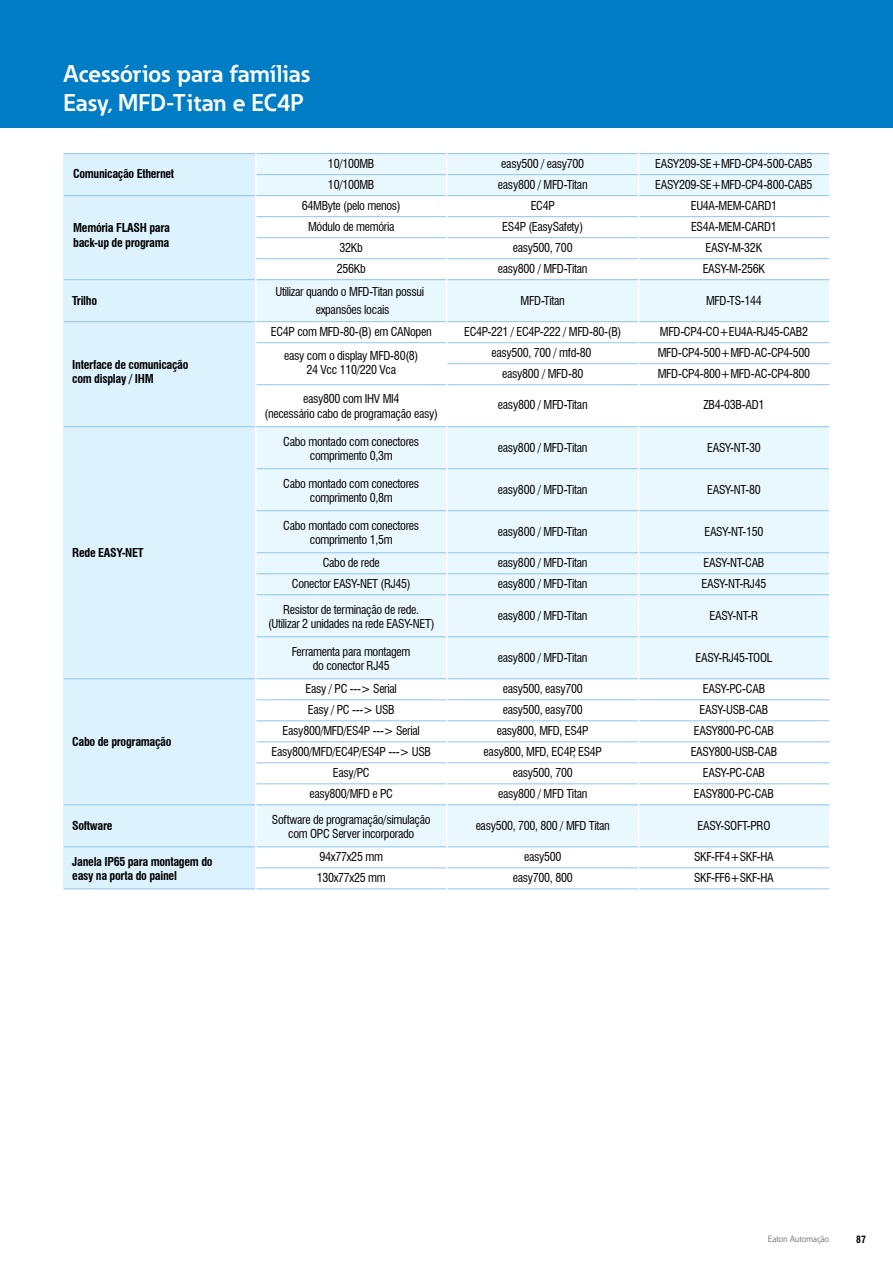
<style>
.page{position:relative;width:893px;height:1276px;background:#fff}
.page>*{position:absolute;margin:0;border:0;box-sizing:border-box;transform-origin:0 0}
.t1{font:700 24px/28.8px "Eaton";color:#fff}
.t2{font:condensed 12px/21px "Swiss 721 BT";letter-spacing:-.025em;color:#000;text-align:center}
.t3{font:700 condensed 12px/14.4px "Swiss 721 BT";letter-spacing:-.025em;color:#000}
.t4{font:700 condensed 9.75px "Swiss 721 BT";color:#000}
.t5{font:9px "Eaton";letter-spacing:-.015em;color:#77787b}
</style>
<div class="page">
<div style="left:0;top:0;width:893px;height:128px;background:#007dc5"></div>
<div style="left:64px;top:154px;width:765px;height:42px;background:#e9f7fe"></div>
<div style="left:64px;top:280px;width:765px;height:42px;background:#e9f7fe"></div>
<div style="left:64px;top:427px;width:765px;height:252px;background:#e9f7fe"></div>
<div style="left:64px;top:805px;width:765px;height:42px;background:#e9f7fe"></div>
<div style="left:64px;top:154px;width:192px;height:735px;background:#dcf2fd"></div>
<hr style="left:64px;top:153px;width:765px;height:1px;background:#92c5eb">
<hr style="left:256px;top:174px;width:573px;height:1px;background:#92c5eb">
<hr style="left:64px;top:195px;width:765px;height:1px;background:#92c5eb">
<hr style="left:256px;top:216px;width:573px;height:1px;background:#92c5eb">
<hr style="left:256px;top:237px;width:573px;height:1px;background:#92c5eb">
<hr style="left:256px;top:258px;width:573px;height:1px;background:#92c5eb">
<hr style="left:64px;top:279px;width:765px;height:1px;background:#92c5eb">
<hr style="left:64px;top:321px;width:765px;height:1px;background:#92c5eb">
<hr style="left:256px;top:342px;width:573px;height:1px;background:#92c5eb">
<hr style="left:447px;top:363px;width:382px;height:1px;background:#92c5eb">
<hr style="left:256px;top:384px;width:573px;height:1px;background:#92c5eb">
<hr style="left:64px;top:426px;width:765px;height:1px;background:#92c5eb">
<hr style="left:256px;top:468px;width:573px;height:1px;background:#92c5eb">
<hr style="left:256px;top:510px;width:573px;height:1px;background:#92c5eb">
<hr style="left:256px;top:552px;width:573px;height:1px;background:#92c5eb">
<hr style="left:256px;top:573px;width:573px;height:1px;background:#92c5eb">
<hr style="left:256px;top:594px;width:573px;height:1px;background:#92c5eb">
<hr style="left:256px;top:636px;width:573px;height:1px;background:#92c5eb">
<hr style="left:64px;top:678px;width:765px;height:1px;background:#92c5eb">
<hr style="left:256px;top:699px;width:573px;height:1px;background:#92c5eb">
<hr style="left:256px;top:720px;width:573px;height:1px;background:#92c5eb">
<hr style="left:256px;top:741px;width:573px;height:1px;background:#92c5eb">
<hr style="left:256px;top:762px;width:573px;height:1px;background:#92c5eb">
<hr style="left:256px;top:783px;width:573px;height:1px;background:#92c5eb">
<hr style="left:64px;top:804px;width:765px;height:1px;background:#92c5eb">
<hr style="left:64px;top:846px;width:765px;height:1px;background:#92c5eb">
<hr style="left:256px;top:867px;width:573px;height:1px;background:#92c5eb">
<hr style="left:64px;top:888px;width:765px;height:1px;background:#92c5eb">
<hr style="left:255px;top:153px;width:2px;height:736px;background:#fff">
<hr style="left:446px;top:153px;width:1px;height:736px;background:#fff">
<hr style="left:638px;top:153px;width:1px;height:736px;background:#fff">
<h1 class="t1" style="left:64px;top:59px;width:249px">Acessórios para famílias<br>Easy, MFD-Titan e EC4P</h1>
<p class="t3" style="left:73px;top:167px;width:103px">Comunicação Ethernet</p>
<p class="t2" style="left:328px;top:153px;width:48px;text-align:left">10/100MB<br>10/100MB</p>
<p class="t3" style="left:73px;top:221px;width:98px">Memória FLASH para back-up de programa</p>
<p class="t3" style="left:72px;top:293px;width:26px">Trilho</p>
<p class="t2" style="left:302px;top:195px;width:100px">64MByte (pelo menos)<br>Módulo de memória<br>32Kb<br>256Kb</p>
<p class="t2" style="left:275px;top:282px;width:150px;line-height:18px">Utilizar quando o MFD-Titan possui expansões locais</p>
<p class="t2" style="left:498px;top:153px;width:91px;text-align:left">easy500 / easy700 easy800 / MFD-Titan</p>
<p class="t2" style="left:498px;top:195px;width:91px">EC4P<br>ES4P (EasySafety) easy500, 700 easy800 / MFD-Titan</p>
<p class="t2" style="left:521px;top:290px;width:46px">MFD-Titan</p>
<p class="t2" style="left:655px;top:153px;width:159px;text-align:left">EASY209-SE+MFD-CP4-500-CAB5<br>EASY209-SE+MFD-CP4-800-CAB5</p>
<p class="t2" style="left:691px;top:195px;width:88px">EU4A-MEM-CARD1<br>ES4A-MEM-CARD1<br>EASY-M-32K<br>EASY-M-256K</p>
<p class="t2" style="left:706px;top:290px;width:57px">MFD-TS-144</p>
<p class="t3" style="left:72px;top:357px;width:118px">Interface de comunicação com display / IHM</p>
<p class="t3" style="left:72px;top:545px;width:73px">Rede EASY-NET</p>
<p class="t3" style="left:72px;top:734px;width:101px">Cabo de programação</p>
<p class="t3" style="left:72px;top:818px;width:42px">Software</p>
<p class="t3" style="left:72px;top:854px;width:142px">Janela IP65 para montagem do easy na porta do painel</p>
<p class="t2" style="left:271px;top:321px;width:162px">EC4P com MFD-80-(B) em CANopen</p>
<p class="t2" style="left:464px;top:321px;width:159px">EC4P-221 / EC4P-222 / MFD-80-(B)</p>
<p class="t2" style="left:660px;top:321px;width:150px">MFD-CP4-CO+EU4A-RJ45-CAB2</p>
<p class="t2" style="left:284px;top:348px;width:136px;line-height:14.4px">easy com o display MFD-80(8)<br>24 Vcc 110/220 Vca</p>
<p class="t2" style="left:491px;top:342px;width:102px">easy500, 700 / mfd-80</p>
<p class="t2" style="left:658px;top:342px;width:154px">MFD-CP4-500+MFD-AC-CP4-500</p>
<p class="t2" style="left:502px;top:363px;width:83px">easy800 / MFD-80</p>
<p class="t2" style="left:658px;top:363px;width:154px">MFD-CP4-800+MFD-AC-CP4-800</p>
<p class="t2" style="left:498px;top:394px;width:91px">easy800 / MFD-Titan</p>
<p class="t2" style="left:265px;top:391px;width:175px;line-height:14.4px">easy800 com IHV MI4<br>(necessário cabo de programação easy)</p>
<p class="t2" style="left:283px;top:434px;width:137px;line-height:14.4px">Cabo montado com conectores comprimento 0,3m</p>
<p class="t2" style="left:283px;top:476px;width:137px;line-height:14.4px">Cabo montado com conectores comprimento 0,8m</p>
<p class="t2" style="left:283px;top:518px;width:137px;line-height:14.4px">Cabo montado com conectores comprimento 1,5m</p>
<p class="t2" style="left:292px;top:552px;width:120px">Cabo de rede<br>Conector EASY-NET (RJ45)</p>
<p class="t2" style="left:268px;top:602px;width:168px;line-height:14.4px">Resistor de terminação de rede. (Utilizar 2 unidades na rede EASY-NET)</p>
<p class="t2" style="left:292px;top:644px;width:120px;line-height:14.4px">Ferramenta para montagem do conector RJ45</p>
<p class="t2" style="left:271px;top:678px;width:161px">Easy / PC ---&gt; Serial<br>Easy / PC ---&gt; USB<br>Easy800/MFD/ES4P ---&gt; Serial<br>Easy800/MFD/EC4P/ES4P ---&gt; USB<br>Easy/PC<br>easy800/MFD e PC</p>
<p class="t2" style="left:484px;top:678px;width:120px">easy500, easy700 easy500, easy700 easy800, MFD, ES4P easy800, MFD, EC4P, ES4P easy500, 700<br>easy800 / MFD Titan</p>
<p class="t2" style="left:691px;top:678px;width:88px">EASY-PC-CAB<br>EASY-USB-CAB<br>EASY800-PC-CAB<br>EASY800-USB-CAB<br>EASY-PC-CAB<br>EASY800-PC-CAB</p>
<p class="t2" style="left:272px;top:812px;width:160px;line-height:14.4px">Software de programação/simulação com OPC Server incorporado</p>
<p class="t2" style="left:320px;top:846px;width:65px">94x77x25 mm</p>
<p class="t2" style="left:524px;top:846px;width:39px">easy500</p>
<p class="t2" style="left:694px;top:846px;width:81px">SKF-FF4+SKF-HA</p>
<p class="t2" style="left:317px;top:867px;width:71px">130x77x25 mm</p>
<p class="t2" style="left:513px;top:867px;width:61px">easy700, 800</p>
<p class="t2" style="left:694px;top:867px;width:81px">SKF-FF6+SKF-HA</p>
<p class="t2" style="left:703px;top:394px;width:62px">ZB4-03B-AD1</p>
<p class="t2" style="left:498px;top:437px;width:91px">easy800 / MFD-Titan</p>
<p class="t2" style="left:498px;top:479px;width:91px">easy800 / MFD-Titan</p>
<p class="t2" style="left:498px;top:521px;width:91px">easy800 / MFD-Titan</p>
<p class="t2" style="left:498px;top:552px;width:91px;text-align:left">easy800 / MFD-Titan easy800 / MFD-Titan</p>
<p class="t2" style="left:498px;top:605px;width:91px">easy800 / MFD-Titan</p>
<p class="t2" style="left:498px;top:647px;width:91px">easy800 / MFD-Titan</p>
<p class="t2" style="left:707px;top:437px;width:55px">EASY-NT-30</p>
<p class="t2" style="left:707px;top:479px;width:55px">EASY-NT-80</p>
<p class="t2" style="left:704px;top:521px;width:61px">EASY-NT-150</p>
<p class="t2" style="left:701px;top:552px;width:66px;text-align:left">EASY-NT-CAB<br>EASY-NT-RJ45</p>
<p class="t2" style="left:710px;top:605px;width:50px">EASY-NT-R</p>
<p class="t2" style="left:695px;top:647px;width:78px">EASY-RJ45-TOOL</p>
<p class="t2" style="left:476px;top:815px;width:136px">easy500, 700, 800 / MFD Titan</p>
<p class="t2" style="left:697px;top:815px;width:74px">EASY-SOFT-PRO</p>
<p class="t5" style="left:768px;top:1233px;width:63px">Eaton Automação</p>
<p class="t4" style="left:856px;top:1233px;width:11px">87</p>
</div>
